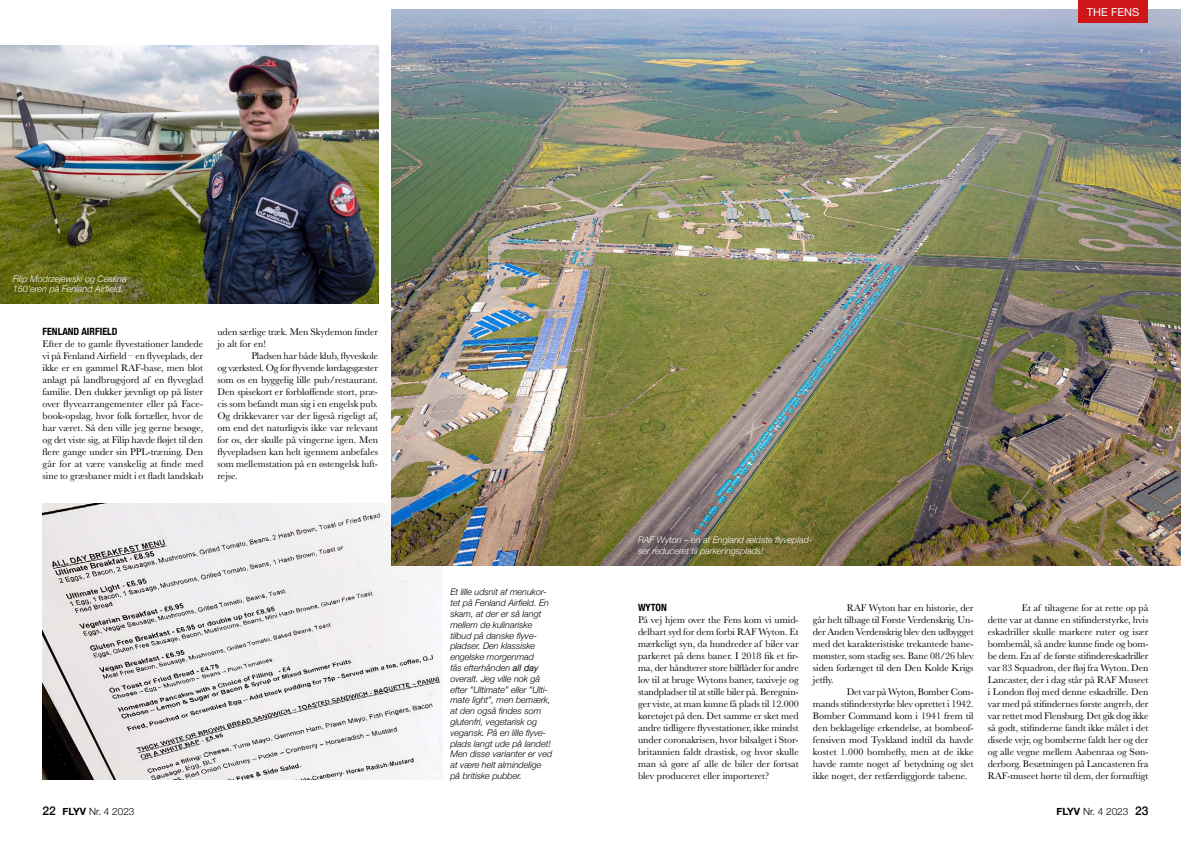
<style>
.page{position:relative;width:1191px;height:842px;background:#fff}
.page>*{position:absolute;margin:0;border:0;box-sizing:border-box;transform-origin:0 0}
.t1{font:11px "Helvetica Neue";color:#fff}
.t2{font:10px/12px "Baskerville";color:#000;text-align:justify}
.t3{font:300 10px "Helvetica Neue";color:#000}
.t4{font:700 condensed 10px "Helvetica Neue";color:#000}
.t5{font:italic 300 9px/10.8px "Helvetica Neue";color:#000}
.t6{font:italic 300 9px/10.8px "Helvetica Neue";color:#fff}
.s1{font-weight:400}
.s2{font-weight:500;font-size:12px}
.s3{font-weight:700}
</style>
<div class="page">
<img style="left:0;top:46px;width:378px;height:258px">
<img style="left:43px;top:503px;width:399px;height:277px">
<img style="left:392px;top:10px;width:788px;height:555px">
<div style="left:626px;top:525px;width:195px;height:43px;background:#000;opacity:.75"></div>
<div style="left:1078px;top:0;width:69px;height:23px;background:#cd1719"></div>
<p class="t1" style="left:1087px;top:4px;width:54px">THE FENS</p>
<p class="t6" style="left:13px;top:272px;width:116px">Filip Modrzejewski og Cessna<br>150’eren på Fenland Airfield.</p>
<p class="t4" style="left:43px;top:323px;width:76px">FENLAND AIRFIELD</p>
<p class="t2" style="left:43px;top:337px;width:162px">Efter de to gamle flyvestationer landede vi på Fenland Airfield – en flyveplads, der ikke er en gammel RAF-base, men blot anlagt på landbrugsjord af en flyveglad familie. Den dukker jævnligt op på lister over flyvearrangementer eller på Face&shy;book-opslag, hvor folk fortæller, hvor de har været. Så den ville jeg gerne besøge, og det viste sig, at Filip havde fløjet til den flere gange under sin PPL-træning. Den går for at være vanskelig at finde med sine to græsbaner midt i et fladt landskab</p>
<p class="t2" style="left:217px;top:325px;width:162px">uden særlige træk. Men Skydemon finder jo alt for en!</p>
<p class="t2" style="left:217px;top:349px;width:162px;text-indent:34px">Pladsen har både klub, flyveskole og værksted. Og for flyvende lørdagsgæster som os en hyggelig lille pub/restaurant.<br>Den spisekort er forbløffende stort, præ&shy;cis som befandt man sig i en engelsk pub.<br>Og drikkevarer var der ligeså rigeligt af, om end det naturligvis ikke var relevant for os, der skulle på vingerne igen. Men flyvepladsen kan helt igennem anbefales som mellemstation på en østengelsk luft&shy;rejse.</p>
<p class="t5" style="left:450px;top:586px;width:103px">Et lille udsnit af menukor&shy;tet på Fenland Airfield. En skam, at der er så langt mellem de kulinariske tilbud på danske flyve&shy;pladser. Den klassiske engelske morgenmad<br>fås efterhånden <span class="s1">all day </span>overalt. Jeg ville nok gå efter ”Ultimate” eller ”Ulti&shy;mate light”, men bemærk, at den også findes som glutenfri, vegetarisk og vegansk. På en lille flyve&shy;plads langt ude på landet!<br>Men disse varianter er ved at være helt almindelige på britiske pubber.</p>
<p class="t6" style="left:638px;top:534px;width:176px">RAF Wyton – en af England ældste flyveplad&shy;ser reduceret til parkeringsplads!</p>
<p class="t4" style="left:638px;top:599px;width:30px">WYTON</p>
<p class="t2" style="left:638px;top:613px;width:162px">På vej hjem over the Fens kom vi umid&shy;delbart syd for dem forbi RAF Wyton. Et mærkeligt syn, da hundreder af biler var parkeret på dens baner. I 2018 fik et fir&shy;ma, der håndterer store bilflåder for andre lov til at bruge Wytons baner, taxiveje og standpladser til at stille biler på. Beregnin&shy;ger viste, at man kunne få plads til 12.000 køretøjet på den. Det samme er sket med andre tidligere flyvestationer, ikke mindst under coronakrisen, hvor bilsalget i Stor&shy;britannien faldt drastisk, og hvor skulle man så gøre af alle de biler der fortsat blev produceret eller importeret?</p>
<p class="t2" style="left:813px;top:601px;width:162px;text-indent:34px">RAF Wyton har en historie, der går helt tilbage til Første Verdenskrig. Un&shy;der Anden Verdenskrig blev den udbygget med det karakteristiske trekantede bane&shy;mønster, som stadig ses. Bane 08/26 blev siden forlænget til den Den Kolde Krigs jetfly.</p>
<p class="t2" style="left:813px;top:685px;width:162px;text-indent:34px">Det var på Wyton, Bomber Com&shy;mands stifinderstyrke blev oprettet i 1942.<br>Bomber Command kom i 1941 frem til den beklagelige erkendelse, at bombeof&shy;fensiven mod Tyskland indtil da havde kostet 1.000 bombefly, men at de ikke havde ramte noget af betydning og slet ikke noget, der retfærdiggjorde tabene.</p>
<p class="t2" style="left:987px;top:601px;width:162px;text-indent:34px">Et af tiltagene for at rette op på dette var at danne en stifinderstyrke, hvis eskadriller skulle markere ruter og især bombemål, så andre kunne finde og bom&shy;be dem. En af de første stifindereskadriller var 83 Squadron, der fløj fra Wyton. Den Lancaster, der i dag står på RAF Museet i London fløj med denne eskadrille. Den var med på stifindernes første angreb, der var rettet mod Flensburg. Det gik dog ikke så godt, stifinderne fandt ikke målet i det disede vejr, og bomberne faldt her og der og alle vegne mellem Aabenraa og Søn&shy;derborg. Besætningen på Lancasteren fra RAF-museet hørte til dem, der fornuftigt</p>
<p class="t3" style="left:43px;top:803px;width:93px"><span class="s2">22</span> <span class="s3">FLYV</span> Nr. 4 2023</p>
<p class="t3" style="left:1056px;top:803px;width:93px"><span class="s3">FLYV</span> Nr. 4 2023 <span class="s2">23</span></p>
</div>
